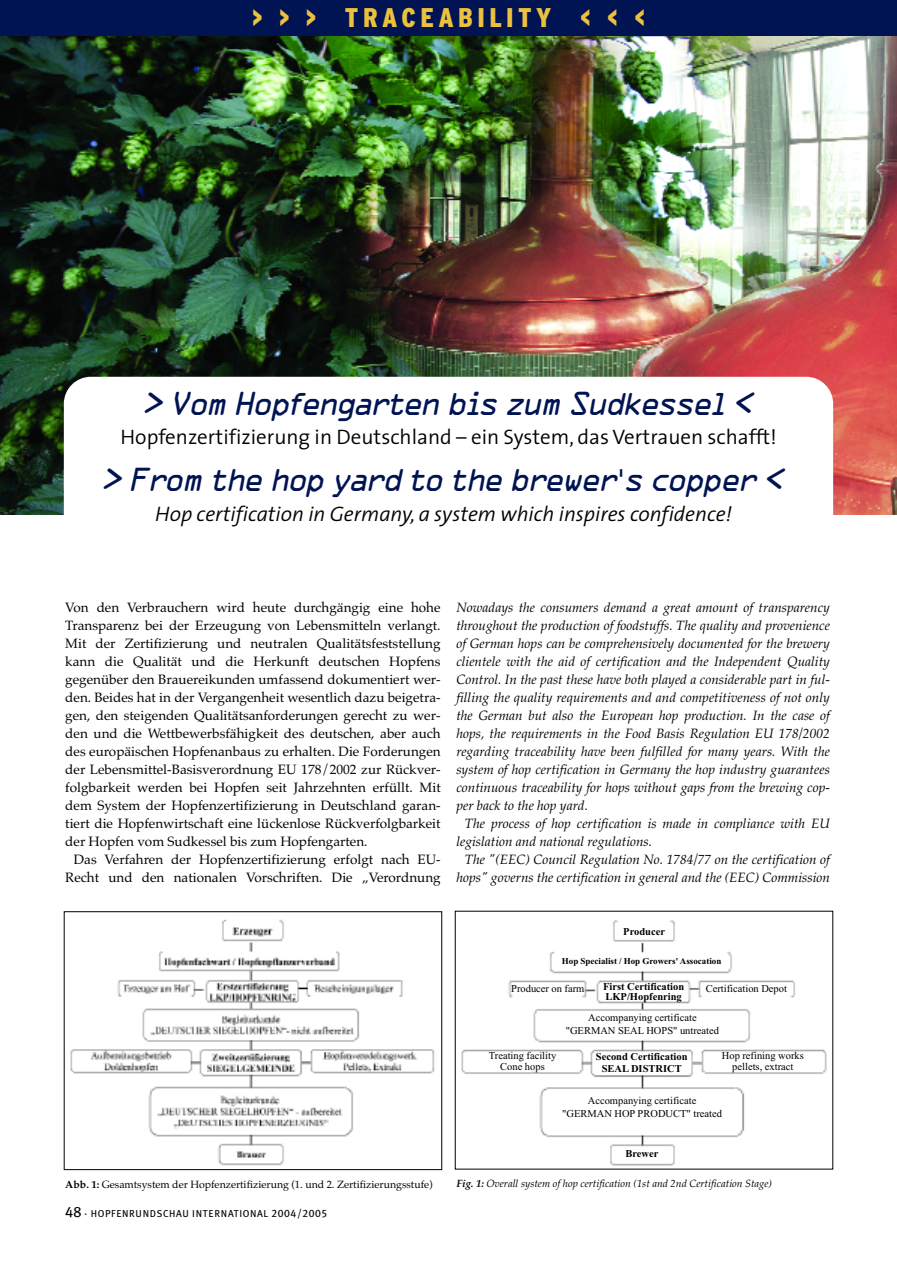
<style>
.page{position:relative;width:897px;height:1264px;background:#fff}
.page>*{position:absolute;margin:0;border:0;box-sizing:border-box;transform-origin:0 0}
.t1{font:31.5px "X Tronic";color:#001353}
.t2{font:900 condensed 27px "Interstate";letter-spacing:.165em;color:#ecc13f}
.t3{font:300 21px "The Sans";color:#000}
.t4{font:italic 300 21px "The Sans";color:#000}
.t5{font:italic 13.5px/18px "Palatino";color:#000;text-align:justify}
.t6{font:13.5px/18px "Palatino";color:#000;text-align:justify}
.t7{font:10.5px/12.6px "Times New Roman";color:#000;text-align:center}
.t8{font:700 10.5px/12.6px "Times New Roman";color:#000;text-align:center}
.t9{font:10.5px "Palatino";color:#000}
.t10{font:italic 10.5px "Palatino";color:#000}
.t11{font:10.05px "Meta Plus Book Caps";letter-spacing:.055em;color:#000}
.t12{font:700 9px "Times New Roman";color:#000}
.s1{font-family:"Syntax"}
.s2{font-weight:700}
.s3{font-size:15px}
.s4{font-size:10.8px}
</style>
<div class="page">
<img style="left:0;top:36px;width:896px;height:478px">
<div style="left:64px;top:377px;width:769px;height:182px;background:#fff;border-radius:27px"></div>
<img style="left:70px;top:919px;width:365px;height:247px">
<div style="left:64px;top:911px;width:378px;height:259px;border:1px solid #000"></div>
<img style="left:461px;top:920px;width:366px;height:246px">
<div style="left:0;top:0;width:896px;height:36px;background:#001353"></div>
<h2 class="t2" style="left:252px;top:2px;width:394px">&gt; &gt; &gt; TRACEABILITY &lt; &lt; &lt;</h2>
<h1 class="t1" style="left:144px;top:390px;width:609px">&gt; Vom Hopfengarten bis zum Sudkessel &lt;</h1>
<h3 class="t3" style="left:120px;top:430px;width:657px">Hopfenzertifizierung in Deutschland – ein System, das Vertrauen schafft!</h3>
<h1 class="t1" style="left:104px;top:466px;width:681px">&gt; From the hop yard to the brewer<span class="s1">'</span>s copper &lt;</h1>
<h3 class="t4" style="left:155px;top:505px;width:578px">Hop certification in Germany, a system which inspires confidence!</h3>
<p class="t6" style="left:65px;top:598px;width:377px">Von den Verbrauchern wird heute durchgängig eine hohe Transparenz bei der Erzeugung von Lebensmitteln verlangt.<br>Mit der Zertifizierung und neutralen Qualitätsfeststellung kann die Qualität und die Herkunft deutschen Hopfens gegenüber den Brauereikunden umfassend dokumentiert wer&shy;den. Beides hat in der Vergangenheit wesentlich dazu beigetra&shy;gen, den steigenden Qualitätsanforderungen gerecht zu wer&shy;den und die Wettbewerbsfähigkeit des deutschen, aber auch des europäischen Hopfenanbaus zu erhalten. Die Forderungen der Lebensmittel-Basisverordnung EU 178/2002 zur Rückver&shy;folgbarkeit werden bei Hopfen seit Jahrzehnten erfüllt. Mit dem System der Hopfenzertifizierung in Deutschland garan&shy;tiert die Hopfenwirtschaft eine lückenlose Rückverfolgbarkeit der Hopfen vom Sudkessel bis zum Hopfengarten.</p>
<p class="t6" style="left:65px;top:850px;width:377px;text-align:right">Das Verfahren der Hopfenzertifizierung erfolgt nach EU-<br>Recht und den nationalen Vorschriften. Die „Verordnung</p>
<p class="t5" style="left:456px;top:598px;width:375px">Nowadays the consumers demand a great amount of transparency throughout the production of foodstuffs. The quality and provenience of German hops can be comprehensively documented for the brewery clientele with the aid of certification and the Independent Quality Control. In the past these have both played a considerable part in ful&shy;filling the quality requirements and and competitiveness of not only the German but also the European hop production. In the case of hops, the requirements in the Food Basis Regulation EU 178/2002 regarding traceability have been fulfilled for many years. With the system of hop certification in Germany the hop industry guarantees continuous traceability for hops without gaps from the brewing cop&shy;per back to the hop yard.</p>
<p class="t5" style="left:456px;top:814px;width:375px;text-indent:9px">The process of hop certification is made in compliance with EU legislation and national regulations.</p>
<p class="t5" style="left:456px;top:850px;width:375px;text-align:right">The "(EEC) Council Regulation No. 1784/77 on the certification of hops" governs the certification in general and the (EEC) Commission</p>
<p class="t8" style="left:623px;top:925px;width:43px">Producer</p>
<p class="t12" style="left:561px;top:955px;width:161px">Hop Specialist / Hop Growers' Assocation</p>
<p class="t7" style="left:511px;top:981px;width:75px">Producer on farm</p>
<p class="t8" style="left:603px;top:980px;width:83px">First Certification</p>
<p class="t7" style="left:705px;top:981px;width:83px">Certification Depot</p>
<p class="t8" style="left:605px;top:989px;width:78px">LKP/Hopfenring</p>
<p class="t7" style="left:565px;top:1011px;width:155px">Accompanying certificate "GERMAN SEAL HOPS" untreated</p>
<p class="t7" style="left:488px;top:1050px;width:69px;line-height:10.6px">Treating facility<br>Cone hops</p>
<p class="t7" style="left:721px;top:1049px;width:83px;line-height:11.2px">Hop refining works pellets, extract</p>
<p class="t8" style="left:595px;top:1050px;width:93px">Second Certification<br>SEAL DISTRICT</p>
<p class="t7" style="left:562px;top:1094px;width:161px">Accompanying certificate "GERMAN HOP PRODUCT" treated</p>
<p class="t8" style="left:625px;top:1147px;width:35px">Brewer</p>
<p class="t9" style="left:65px;top:1178px;width:369px"><span class="s2">Abb. 1:</span> Gesamtsystem der Hopfenzertifizierung (1. und 2. Zertifizierungsstufe)</p>
<p class="t10" style="left:456px;top:1177px;width:317px"><span class="s2">Fig. 1:</span> Overall system of hop certification (1st and 2nd Certification Stage)</p>
<p class="t11" style="left:65px;top:1207px;width:263px"><span class="s3">48</span> · HOPFENRUNDSCHAU INTERNATIONAL <span class="s4">2004/2005</span></p>
</div>
